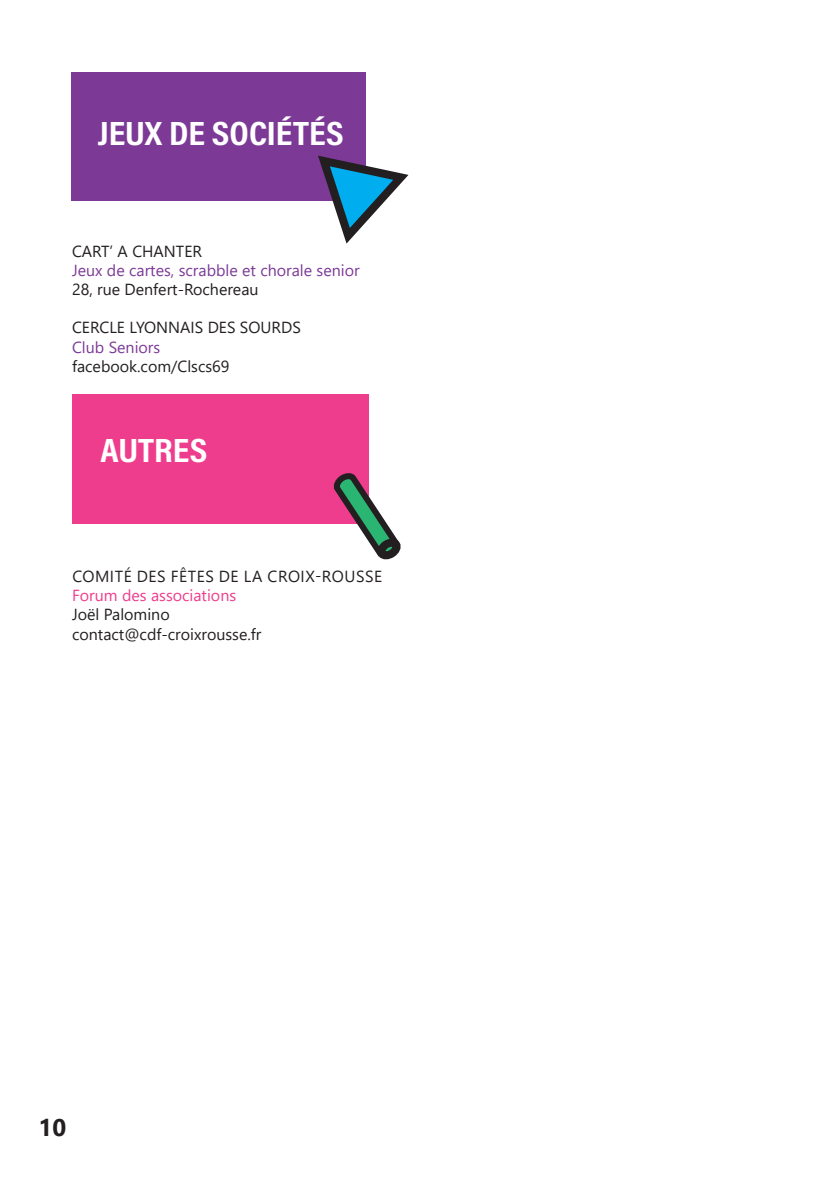
<style>
.page{position:relative;width:840px;height:1191px;background:#fff}
.page>*{position:absolute;margin:0;border:0;box-sizing:border-box;transform-origin:0 0}
.t1{font:34px "Acumin Variable Concept";color:#fff;scale:1.11 1}
.t2{font:700 24px "Segoe UI";color:#231f20}
.t3{font:16px/19.2px "Segoe UI";color:#231f20}
.t4{font:16px "Segoe UI";color:#7c3a96}
.t5{font:16px "Segoe UI";letter-spacing:.035em;color:#231f20}
.t6{font:16px "Segoe UI";color:#ee3d8d}
</style>
<div class="page">
<div style="left:72px;top:394px;width:296px;height:129px;background:#ee3d8d"></div>
<svg style="left:329px;top:467px;width:72px;height:93px"></svg>
<div style="left:72px;top:72px;width:293px;height:128px;background:#7c3a96"></div>
<svg style="left:312px;top:150px;width:97px;height:94px"></svg>
<h1 class="t1" style="left:98px;top:110px;width:223px">JEUX DE SOCIÉTÉS</h1>
<p class="t3" style="left:72px;top:240px;width:131px">CART’ A CHANTER</p>
<p class="t4" style="left:72px;top:255px;width:289px">Jeux de cartes, scrabble et chorale senior</p>
<p class="t3" style="left:72px;top:278px;width:188px">28, rue Denfert-Rochereau</p>
<p class="t3" style="left:72px;top:317px;width:230px">CERCLE LYONNAIS DES SOURDS</p>
<p class="t4" style="left:72px;top:332px;width:90px">Club Seniors</p>
<p class="t3" style="left:72px;top:355px;width:159px">facebook.com/Clscs69</p>
<h1 class="t1" style="left:100px;top:427px;width:98px">AUTRES</h1>
<p class="t5" style="left:72px;top:561px;width:311px">COMITÉ DES FÊTES DE LA CROIX-ROUSSE</p>
<p class="t6" style="left:72px;top:580px;width:165px">Forum des associations</p>
<p class="t3" style="left:72px;top:604px;width:191px">Joël Palomino contact@cdf-croixrousse.fr</p>
<h2 class="t2" style="left:39px;top:1105px;width:29px">10</h2>
</div>
